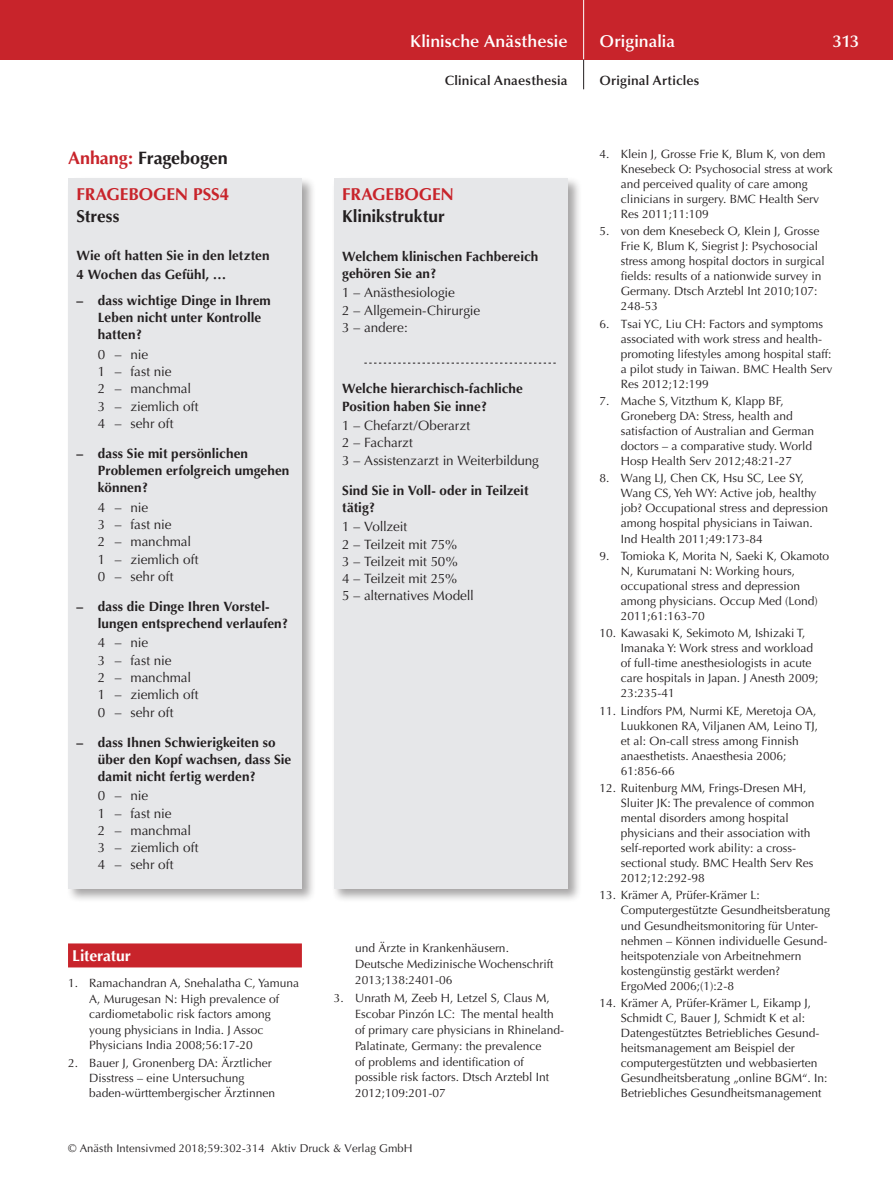
<style>
.page{position:relative;width:893px;height:1191px;background:#fff}
.page>*{position:absolute;margin:0;border:0;box-sizing:border-box;transform-origin:0 0}
.t1{font:700 18px "Optima";letter-spacing:-.005em;color:#231f20}
.t2{font:600 17.25px "Optima";color:#fff}
.t3{font:700 17.25px "Optima";letter-spacing:-.005em;color:#c8242b}
.t4{font:700 17.25px "Optima";color:#231f20}
.t5{font:700 15.75px "Optima";letter-spacing:-.005em;color:#fff}
.t6{font:700 13.5px/17.2px "Optima";letter-spacing:.005em;color:#231f20}
.t7{font:13.5px/17.2px "Optima";letter-spacing:-.01em;color:#231f20}
.t8{font:600 13.5px "Optima";letter-spacing:.015em;color:#231f20}
.t9{font:12px/15px "Optima";color:#231f20}
.t10{font:11.25px "Optima";letter-spacing:.005em;color:#231f20}
.s1{color:#c8242b}
</style>
<div class="page">
<div style="left:0;top:0;width:893px;height:60px;background:#c8242b"></div>
<hr style="left:583px;top:0;width:1px;height:60px;background:#fff">
<svg style="left:583px;top:60px;width:1px;height:29px"></svg>
<div style="left:66px;top:176px;width:250px;height:727px;background:#231f20;opacity:.4"></div>
<div style="left:68px;top:179px;width:234px;height:710px;background:#e6e7e9"></div>
<div style="left:332px;top:176px;width:250px;height:727px;background:#231f20;opacity:.4"></div>
<div style="left:334px;top:179px;width:234px;height:710px;background:#e6e7e9"></div>
<svg style="left:364px;top:363px;width:192px;height:1px"></svg>
<div style="left:68px;top:943px;width:234px;height:24px;background:#c8242b"></div>
<h1 class="t1" style="left:68px;top:148px;width:161px"><span class="s1">Anhang:</span> Fragebogen</h1>
<h2 class="t3" style="left:77px;top:184px;width:21px">Fragebogen</h2>
<h2 class="t3" style="left:193px;top:184px;width:38px">PSS4</h2>
<h2 class="t4" style="left:77px;top:206px;width:44px">Stress</h2>
<p class="t6" style="left:77px;top:245px;width:194px;line-height:19.5px">Wie oft hatten Sie in den letzten<br>4 Wochen das Gefühl, …</p>
<p class="t6" style="left:98px;top:292px;width:175px;text-indent:-21px">– dass wichtige Dinge in Ihrem<br>Leben nicht unter Kontrolle hatten?</p>
<p class="t7" style="left:98px;top:346px;width:102px">0 – nie<br>1 – fast nie<br>2 – manchmal<br>3 – ziemlich oft<br>4 – sehr oft</p>
<p class="t6" style="left:98px;top:445px;width:193px;text-indent:-21px">– dass Sie mit persönlichen<br>Problemen erfolgreich umgehen können?</p>
<p class="t7" style="left:98px;top:499px;width:102px">4 – nie<br>3 – fast nie<br>2 – manchmal<br>1 – ziemlich oft<br>0 – sehr oft</p>
<p class="t6" style="left:98px;top:598px;width:192px;text-indent:-21px">– dass die Dinge Ihren Vorstel&shy;lungen entsprechend verlaufen?</p>
<p class="t7" style="left:98px;top:634px;width:102px">4 – nie<br>3 – fast nie<br>2 – manchmal<br>1 – ziemlich oft<br>0 – sehr oft</p>
<p class="t6" style="left:98px;top:733px;width:195px;text-indent:-21px">– dass Ihnen Schwierigkeiten so über den Kopf wachsen, dass Sie damit nicht fertig werden?</p>
<p class="t7" style="left:98px;top:787px;width:102px">0 – nie<br>1 – fast nie<br>2 – manchmal<br>3 – ziemlich oft<br>4 – sehr oft</p>
<h3 class="t5" style="left:72px;top:946px;width:60px">Literatur</h3>
<p class="t9" style="left:89px;top:975px;width:211px;line-height:15.5px;text-indent:-21px">1. Ramachandran A, Snehalatha C, Yamuna A, Murugesan N: High prevalence of cardiometabolic risk factors among young physicians in India. J Assoc Physicians India 2008;56:17-20</p>
<p class="t9" style="left:89px;top:1055px;width:187px;line-height:15.5px;text-indent:-21px">2. Bauer J, Gronenberg DA: Ärztlicher<br>Disstress – eine Untersuchung baden-württembergischer Ärztinnen</p>
<h2 class="t2" style="left:410px;top:31px;width:159px">Klinische Anästhesie</h2>
<p class="t8" style="left:445px;top:73px;width:124px">Clinical Anaesthesia</p>
<h2 class="t3" style="left:342px;top:184px;width:21px">Fragebogen</h2>
<h2 class="t4" style="left:342px;top:206px;width:104px">Klinikstruktur</h2>
<p class="t6" style="left:342px;top:248px;width:198px">Welchem klinischen Fachbereich gehören Sie an?</p>
<p class="t7" style="left:342px;top:284px;width:140px">1 – Anästhesiologie<br>2 – Allgemein-Chirurgie<br>3 – andere:</p>
<p class="t6" style="left:342px;top:380px;width:182px">Welche hierarchisch-fachliche<br>Position haben Sie inne?</p>
<p class="t7" style="left:342px;top:417px;width:198px">1 – Chefarzt/Oberarzt<br>2 – Facharzt<br>3 – Assistenzarzt in Weiterbildung</p>
<p class="t6" style="left:342px;top:481px;width:188px">Sind Sie in Voll- oder in Teilzeit tätig?</p>
<p class="t7" style="left:342px;top:518px;width:133px">1 – Vollzeit<br>2 – Teilzeit mit 75%<br>3 – Teilzeit mit 50%<br>4 – Teilzeit mit 25%<br>5 – alternatives Modell</p>
<p class="t9" style="left:355px;top:940px;width:200px;line-height:15.9px">und Ärzte in Krankenhäusern.<br>Deutsche Medizinische Wochenschrift<br>2013;138:2401-06</p>
<p class="t9" style="left:355px;top:990px;width:210px;line-height:15.9px;text-indent:-21px">3. Unrath M, Zeeb H, Letzel S, Claus M, Escobar Pinzón LC: The mental health of primary care physicians in Rhineland-Palatinate, Germany: the prevalence<br>of problems and identification of possible risk factors. Dtsch Arztebl Int 2012;109:201-07</p>
<p class="t10" style="left:68px;top:1142px;width:346px">© Anästh Intensivmed 2018;59:302-314 Aktiv Druck &amp; Verlag GmbH</p>
<h2 class="t2" style="left:600px;top:31px;width:77px">Originalia</h2>
<h2 class="t2" style="left:833px;top:31px;width:28px">313</h2>
<p class="t8" style="left:600px;top:73px;width:101px">Original Articles</p>
<p class="t9" style="left:621px;top:146px;width:214px;text-indent:-21px">4. Klein J, Grosse Frie K, Blum K, von dem Knesebeck O: Psychosocial stress at work and perceived quality of care among clinicians in surgery. BMC Health Serv Res 2011;11:109</p>
<p class="t9" style="left:621px;top:224px;width:205px;text-indent:-21px">5. von dem Knesebeck O, Klein J, Grosse Frie K, Blum K, Siegrist J: Psychosocial stress among hospital doctors in surgical fields: results of a nationwide survey in Germany. Dtsch Arztebl Int 2010;107:<br>248-53</p>
<p class="t9" style="left:621px;top:316px;width:213px;text-indent:-21px">6. Tsai YC, Liu CH: Factors and symptoms associated with work stress and health&shy;promoting lifestyles among hospital staff: a pilot study in Taiwan. BMC Health Serv Res 2012;12:199</p>
<p class="t9" style="left:621px;top:393px;width:195px;text-indent:-21px">7. Mache S, Vitzthum K, Klapp BF, Groneberg DA: Stress, health and satisfaction of Australian and German doctors – a comparative study. World Hosp Health Serv 2012;48:21-27</p>
<p class="t9" style="left:621px;top:471px;width:209px;text-indent:-21px">8. Wang LJ, Chen CK, Hsu SC, Lee SY, Wang CS, Yeh WY: Active job, healthy job? Occupational stress and depression among hospital physicians in Taiwan.<br>Ind Health 2011;49:173-84</p>
<p class="t9" style="left:621px;top:548px;width:210px;text-indent:-21px">9. Tomioka K, Morita N, Saeki K, Okamoto<br>N, Kurumatani N: Working hours, occupational stress and depression among physicians. Occup Med (Lond)<br>2011;61:163-70</p>
<p class="t9" style="left:621px;top:625px;width:199px;text-indent:-21px">10. Kawasaki K, Sekimoto M, Ishizaki T, Imanaka Y: Work stress and workload of full-time anesthesiologists in acute care hospitals in Japan. J Anesth 2009; 23:235-41</p>
<p class="t9" style="left:621px;top:703px;width:199px;text-indent:-21px">11. Lindfors PM, Nurmi KE, Meretoja OA,<br>Luukkonen RA, Viljanen AM, Leino TJ, et al: On-call stress among Finnish anaesthetists. Anaesthesia 2006;<br>61:856-66</p>
<p class="t9" style="left:621px;top:780px;width:195px;text-indent:-21px">12. Ruitenburg MM, Frings-Dresen MH, Sluiter JK: The prevalence of common mental disorders among hospital physicians and their association with self-reported work ability: a cross&shy;sectional study. BMC Health Serv Res 2012;12:292-98</p>
<p class="t9" style="left:621px;top:888px;width:211px;text-indent:-21px">13. Krämer A, Prüfer-Krämer L:<br>Computergestützte Gesundheitsberatung und Gesundheitsmonitoring für Unter&shy;nehmen – Können individuelle Gesund&shy;heitspotenziale von Arbeitnehmern kostengünstig gestärkt werden?<br>ErgoMed 2006;(1):2-8</p>
<p class="t9" style="left:621px;top:995px;width:208px;text-indent:-21px">14. Krämer A, Prüfer-Krämer L, Eikamp J, Schmidt C, Bauer J, Schmidt K et al:<br>Datengestütztes Betriebliches Gesund&shy;heitsmanagement am Beispiel der computergestützten und webbasierten Gesundheitsberatung „online BGM“. In:<br>Betriebliches Gesundheitsmanagement</p>
</div>
